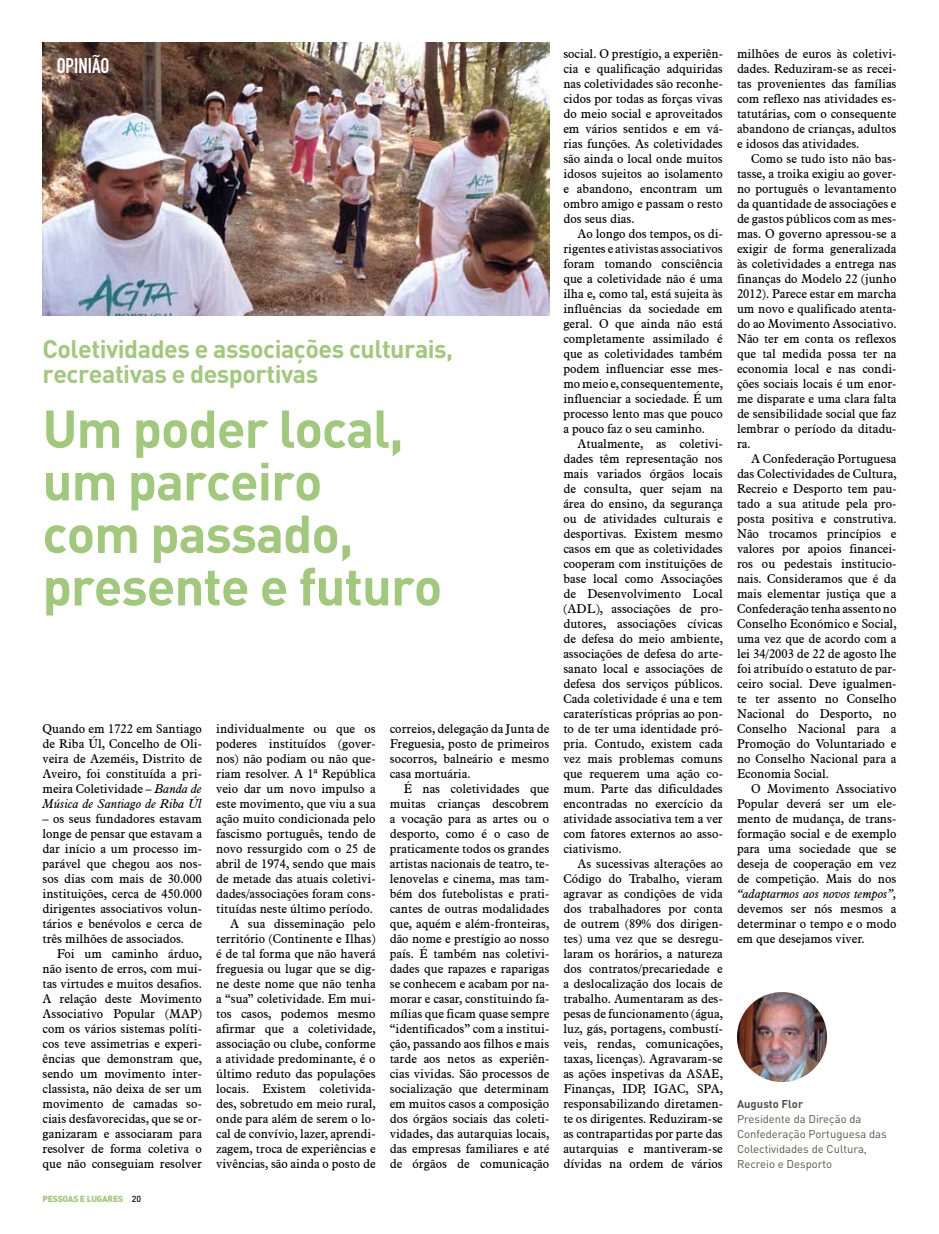
<style>
.page{position:relative;width:939px;height:1234px;background:#fff}
.page>*{position:absolute;margin:0;border:0;box-sizing:border-box;transform-origin:0 0}
.t1{font:700 52.5px/52.5px "DIN";letter-spacing:-.02em;color:#a1c97b}
.t2{font:700 25px/25px "DIN";letter-spacing:-.02em;color:#a1c97b}
.t3{font:21px "DIN Engschrift Std";color:#fff}
.t4{font:12.5px/15px "Aldine 721 BT";color:#000;text-align:justify}
.t5{font:italic 12.5px "Aldine 721 BT";color:#000}
.t6{font:11.25px/15px "DIN";color:#57514d}
.t7{font:700 11.25px "DIN";color:#57514d}
.t8{font:8.75px "DIN Black Alternate";letter-spacing:-.03em;color:#a1c97b}
.s1{font-style:italic}
.s2{font-family:"DIN";font-weight:500;color:#000}
</style>
<div class="page">
<img style="left:43px;top:43px;width:506px;height:272px">
<img style="left:737px;top:991px;width:90px;height:90px;border-radius:45px">
<h3 class="t3" style="left:57px;top:53px;width:54px">OPINIÃO</h3>
<h2 class="t2" style="left:43px;top:335px;width:412px">Coletividades e associações culturais, recreativas e desportivas</h2>
<h1 class="t1" style="left:43px;top:400px;width:401px">Um poder local, um parceiro<br>com passado, presente e futuro</h1>
<p class="t4" style="left:43px;top:720px;width:161px">Quando em 1722 em Santiago de Riba Úl, Concelho de Oli&shy;veira de Azeméis, Distrito de Aveiro, foi constituída a pri&shy;meira Coletividade – <span class="s1">Banda de Música de Santiago de Riba Úl</span></p>
<p class="t4" style="left:43px;top:810px;width:161px">– os seus fundadores estavam longe de pensar que estavam a dar início a um processo im&shy;parável que chegou aos nos&shy;sos dias com mais de 30.000 instituições, cerca de 450.000 dirigentes associativos volun&shy;tários e benévolos e cerca de três milhões de associados.</p>
<p class="t4" style="left:43px;top:945px;width:161px;text-indent:14px">Foi um caminho árduo, não isento de erros, com mui&shy;tas virtudes e muitos desafios.<br>A relação deste Movimento Associativo Popular (MAP) com os vários sistemas políti&shy;cos teve assimetrias e experi&shy;ências que demonstram que, sendo um movimento inter&shy;classista, não deixa de ser um movimento de camadas so&shy;ciais desfavorecidas, que se or&shy;ganizaram e associaram para resolver de forma coletiva o que não conseguiam resolver</p>
<p class="t8" style="left:43px;top:1192px;width:100px">PESSOAS E LUGARES <span class="s2">20</span></p>
<p class="t4" style="left:216px;top:720px;width:161px;text-align:right">individualmente ou que os poderes instituídos (gover&shy;nos) não podiam ou não que&shy;riam resolver. A 1ª República veio dar um novo impulso a este movimento, que viu a sua ação muito condicionada pelo fascismo português, tendo de novo ressurgido com o 25 de abril de 1974, sendo que mais de metade das atuais coletivi&shy;dades/associações foram cons&shy;tituídas neste último período.<br>A sua disseminação pelo território (Continente e Ilhas) é de tal forma que não haverá freguesia ou lugar que se dig&shy;ne deste nome que não tenha a “sua” coletividade. Em mui&shy;tos casos, podemos mesmo afirmar que a coletividade, associação ou clube, conforme a atividade predominante, é o último reduto das populações locais. Existem coletivida&shy;des, sobretudo em meio rural, onde para além de serem o lo&shy;cal de convívio, lazer, aprendi&shy;zagem, troca de experiências e vivências, são ainda o posto de</p>
<p class="t4" style="left:390px;top:720px;width:161px">correios, delegação da Junta de Freguesia, posto de primeiros socorros, balneário e mesmo casa mortuária.</p>
<p class="t4" style="left:390px;top:780px;width:161px;text-indent:14px">É nas coletividades que muitas crianças descobrem a vocação para as artes ou o desporto, como é o caso de praticamente todos os grandes artistas nacionais de teatro, te&shy;lenovelas e cinema, mas tam&shy;bém dos futebolistas e prati&shy;cantes de outras modalidades que, aquém e além-fronteiras, dão nome e prestígio ao nosso país. É também nas coletivi&shy;dades que rapazes e raparigas se conhecem e acabam por na&shy;morar e casar, constituindo fa&shy;mílias que ficam quase sempre “identificados” com a institui&shy;ção, passando aos filhos e mais tarde aos netos as experiên&shy;cias vividas. São processos de socialização que determinam em muitos casos a composição dos órgãos sociais das coleti&shy;vidades, das autarquias locais, das empresas familiares e até de órgãos de comunicação</p>
<p class="t4" style="left:563px;top:45px;width:161px">social. O prestígio, a experiên&shy;cia e qualificação adquiridas nas coletividades são reconhe&shy;cidos por todas as forças vivas do meio social e aproveitados em vários sentidos e em vá&shy;rias funções. As coletividades são ainda o local onde muitos idosos sujeitos ao isolamento e abandono, encontram um ombro amigo e passam o resto dos seus dias.</p>
<p class="t4" style="left:563px;top:225px;width:161px;text-indent:14px">Ao longo dos tempos, os di&shy;rigentes e ativistas associativos foram tomando consciência que a coletividade não é uma ilha e, como tal, está sujeita às influências da sociedade em geral. O que ainda não está completamente assimilado é que as coletividades também podem influenciar esse mes&shy;mo meio e, consequentemente, influenciar a sociedade. É um processo lento mas que pouco a pouco faz o seu caminho.</p>
<p class="t4" style="left:563px;top:435px;width:161px;text-indent:14px">Atualmente, as coletivi&shy;dades têm representação nos mais variados órgãos locais de consulta, quer sejam na área do ensino, da segurança ou de atividades culturais e desportivas. Existem mesmo casos em que as coletividades cooperam com instituições de base local como Associações de Desenvolvimento Local (ADL), associações de pro&shy;dutores, associações cívicas de defesa do meio ambiente, associações de defesa do arte&shy;sanato local e associações de defesa dos serviços públicos.<br>Cada coletividade é una e tem caraterísticas próprias ao pon&shy;to de ter uma identidade pró&shy;pria. Contudo, existem cada vez mais problemas comuns que requerem uma ação co&shy;mum. Parte das dificuldades encontradas no exercício da atividade associativa tem a ver com fatores externos ao asso&shy;ciativismo.</p>
<p class="t4" style="left:563px;top:855px;width:161px;text-indent:14px">As sucessivas alterações ao Código do Trabalho, vieram agravar as condições de vida dos trabalhadores por conta de outrem (89% dos dirigen&shy;tes) uma vez que se desregu&shy;laram os horários, a natureza dos contratos/precariedade e a deslocalização dos locais de trabalho. Aumentaram as des&shy;pesas de funcionamento (água, luz, gás, portagens, combustí&shy;veis, rendas, comunicações, taxas, licenças). Agravaram-se as ações inspetivas da ASAE, Finanças, IDP, IGAC, SPA, responsabilizando diretamen&shy;te os dirigentes. Reduziram‑se as contrapartidas por parte das autarquias e mantiveram‑se dívidas na ordem de vários</p>
<p class="t4" style="left:737px;top:45px;width:161px">milhões de euros às coletivi&shy;dades. Reduziram-se as recei&shy;tas provenientes das famílias com reflexo nas atividades es&shy;tatutárias, com o consequente abandono de crianças, adultos e idosos das atividades.</p>
<p class="t4" style="left:737px;top:150px;width:161px;text-indent:14px">Como se tudo isto não bas&shy;tasse, a troika exigiu ao gover&shy;no português o levantamento da quantidade de associações e de gastos públicos com as mes&shy;mas. O governo apressou‑se a exigir de forma generalizada às coletividades a entrega nas finanças do Modelo 22 (junho 2012). Parece estar em marcha um novo e qualificado atenta&shy;do ao Movimento Associativo.<br>Não ter em conta os reflexos que tal medida possa ter na economia local e nas condi&shy;ções sociais locais é um enor&shy;me disparate e uma clara falta de sensibilidade social que faz lembrar o período da ditadu&shy;ra.</p>
<p class="t4" style="left:737px;top:450px;width:161px;text-indent:14px">A Confederação Portuguesa das Colectividades de Cultura, Recreio e Desporto tem pau&shy;tado a sua atitude pela pro&shy;posta positiva e construtiva.<br>Não trocamos princípios e valores por apoios financei&shy;ros ou pedestais institucio&shy;nais. Consideramos que é da mais elementar justiça que a Confederação tenha assento no Conselho Económico e Social, uma vez que de acordo com a lei 34/2003 de 22 de agosto lhe foi atribuído o estatuto de par&shy;ceiro social. Deve igualmen&shy;te ter assento no Conselho Nacional do Desporto, no Conselho Nacional para a Promoção do Voluntariado e no Conselho Nacional para a Economia Social.</p>
<p class="t4" style="left:737px;top:780px;width:161px;text-indent:14px">O Movimento Associativo Popular deverá ser um ele&shy;mento de mudança, de trans&shy;formação social e de exemplo para uma sociedade que se deseja de cooperação em vez de competição. Mais do nos</p>
<p class="t5" style="left:737px;top:885px;width:161px">“adaptarmos aos novos tempos”,</p>
<p class="t4" style="left:737px;top:900px;width:161px">devemos ser nós mesmos a determinar o tempo e o modo em que desejamos viver.</p>
<p class="t7" style="left:737px;top:1096px;width:68px">Augusto Flor</p>
<p class="t6" style="left:737px;top:1111px;width:151px">Presidente da Direção da<br>Confederação Portuguesa das<br>Colectividades de Cultura,<br>Recreio e Desporto</p>
</div>
